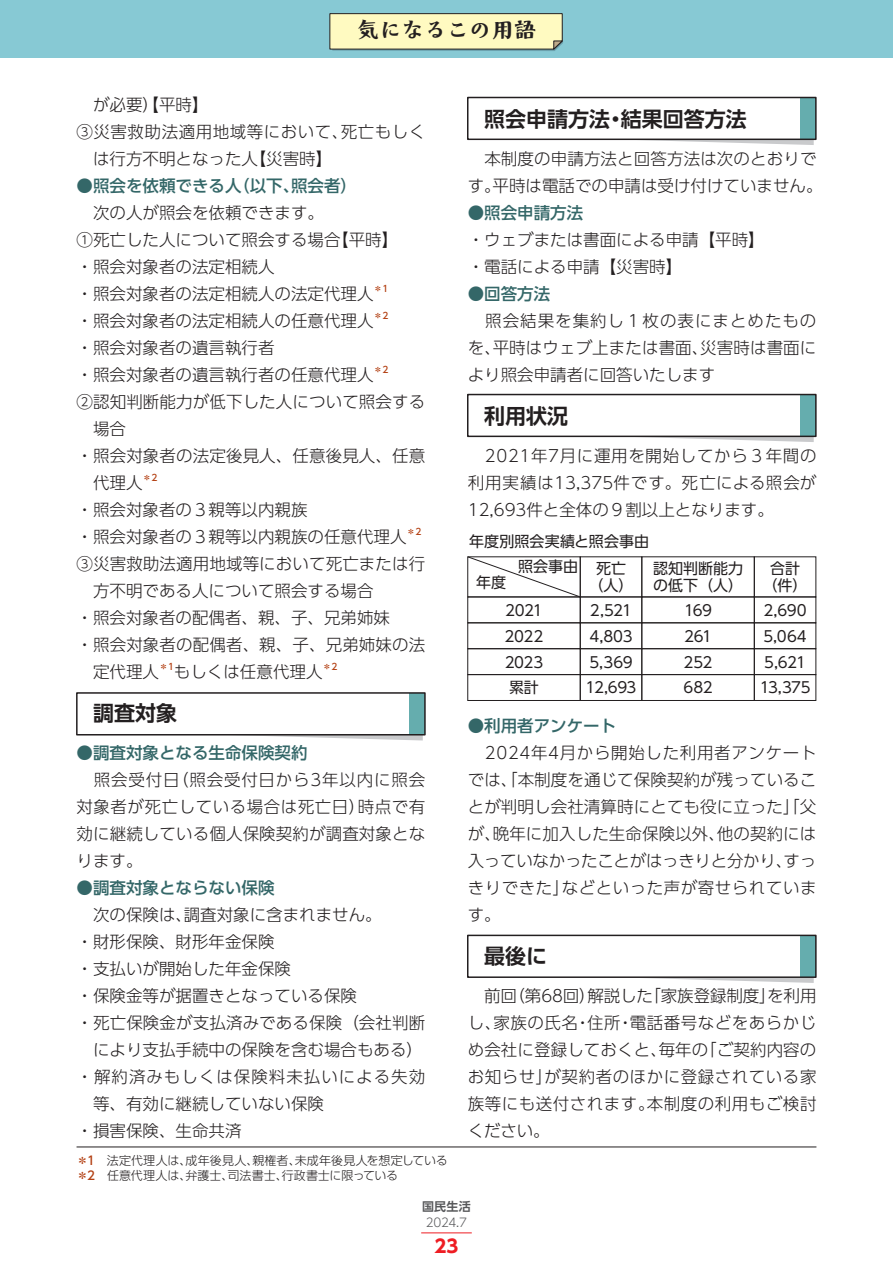
<style>
.page{position:relative;width:893px;height:1263px;background:#fff}
.page>*{position:absolute;margin:0;border:0;box-sizing:border-box;transform-origin:0 0}
.t1{font:700 22.5px "Moaria Std";color:#231f20}
.t2{font:700 21px "UD Shin Go Pro De";color:#231f20}
.t3{font:700 18px "UD Shin Go Pro";color:#ee1d23}
.t4{font:300 16.5px/27px "UD Shin Go Pro";color:#231f20}
.t5{font:500 16.5px "UD Shin Go Pro";color:#346768}
.t6{font:300 16.5px "UD Shin Go Pro";letter-spacing:.03em;color:#231f20}
.t7{font:300 16.5px "UD Shin Go Pro";letter-spacing:.06em;color:#231f20}
.t8{font:15px/25.7px "UD Shin Go Pro";letter-spacing:-.005em;color:#231f20;text-align:justify}
.t9{font:15px/25.7px "UD Shin Go Pro";letter-spacing:-.035em;color:#231f20}
.t10{font:300 12px/15px "UD Shin Go Pro";color:#231f20}
.t11{font:300 12px "UD Shin Go Pro";color:#57585a}
.t12{font:700 12px "UD Shin Go Pro De";color:#57585a}
.t13{font:500 9px "UD Shin Go Pro";color:#b34013}
.s1{font-weight:500;color:#b34013}
</style>
<div class="page">
<div style="left:0;top:0;width:893px;height:58px;background:#87c9d4"></div>
<svg style="left:329px;top:13px;width:234px;height:38px;background:#eae8b6"></svg>
<svg style="left:77px;top:735px;width:346px;height:5px"></svg>
<div style="left:410px;top:693px;width:15px;height:42px;background:#65adae"></div>
<div style="left:76px;top:692px;width:350px;height:43px;border:2px solid #231f20"></div>
<svg style="left:468px;top:437px;width:346px;height:5px"></svg>
<div style="left:801px;top:394px;width:15px;height:42px;background:#65adae"></div>
<div style="left:467px;top:394px;width:350px;height:43px;border:2px solid #231f20"></div>
<svg style="left:468px;top:140px;width:346px;height:5px"></svg>
<div style="left:801px;top:97px;width:15px;height:42px;background:#65adae"></div>
<div style="left:467px;top:97px;width:350px;height:43px;border:2px solid #231f20"></div>
<svg style="left:647px;top:978px;width:167px;height:5px"></svg>
<div style="left:801px;top:935px;width:15px;height:42px;background:#65adae"></div>
<div style="left:467px;top:935px;width:350px;height:43px;border:2px solid #231f20"></div>
<div style="left:580px;top:557px;width:62px;height:40px;border:1px solid #231f20"></div>
<div style="left:642px;top:557px;width:112px;height:40px;border:1px solid #231f20"></div>
<div style="left:754px;top:557px;width:62px;height:40px;border:1px solid #231f20"></div>
<div style="left:467px;top:597px;width:113px;height:26px;border:1px solid #231f20"></div>
<div style="left:580px;top:597px;width:62px;height:26px;border:1px solid #231f20"></div>
<div style="left:642px;top:597px;width:112px;height:26px;border:1px solid #231f20"></div>
<div style="left:754px;top:597px;width:62px;height:26px;border:1px solid #231f20"></div>
<div style="left:580px;top:623px;width:62px;height:26px;border:1px solid #231f20"></div>
<div style="left:467px;top:648px;width:113px;height:27px;border:1px solid #231f20"></div>
<div style="left:580px;top:648px;width:62px;height:27px;border:1px solid #231f20"></div>
<div style="left:642px;top:648px;width:112px;height:27px;border:1px solid #231f20"></div>
<div style="left:754px;top:648px;width:62px;height:27px;border:1px solid #231f20"></div>
<div style="left:467px;top:674px;width:113px;height:27px;border:1px solid #231f20"></div>
<div style="left:580px;top:674px;width:62px;height:27px;border:1px solid #231f20"></div>
<div style="left:642px;top:674px;width:112px;height:27px;border:1px solid #231f20"></div>
<div style="left:754px;top:674px;width:62px;height:27px;border:1px solid #231f20"></div>
<svg style="left:467px;top:556px;width:114px;height:41px"></svg>
<hr style="left:77px;top:1147px;width:739px;height:1px;background:#231f20">
<hr style="left:421px;top:1232px;width:51px;height:1px;background:#ee1d23">
<h1 class="t1" style="left:357px;top:14px;width:181px">気になるこの用語</h1>
<p class="t4" style="left:93px;top:90px;width:117px">が必要）【平時】</p>
<p class="t6" style="left:77px;top:118px;width:350px">③災害救助法適用地域等において、死亡もしく</p>
<p class="t4" style="left:93px;top:144px;width:241px">は行方不明となった人【災害時】</p>
<p class="t5" style="left:77px;top:172px;width:282px">●照会を依頼できる人（以下、照会者）</p>
<p class="t4" style="left:77px;top:198px;width:323px">　次の人が照会を依頼できます。<br>①死亡した人について照会する場合【平時】・照会対象者の法定相続人<br>・照会対象者の法定相続人の法定代理人</p>
<p class="t13" style="left:374px;top:282px;width:16px">＊1</p>
<p class="t4" style="left:77px;top:306px;width:298px">・照会対象者の法定相続人の任意代理人</p>
<p class="t13" style="left:374px;top:309px;width:16px">＊2</p>
<p class="t4" style="left:77px;top:333px;width:298px">・照会対象者の遺言執行者<br>・照会対象者の遺言執行者の任意代理人</p>
<p class="t13" style="left:374px;top:363px;width:16px">＊2</p>
<p class="t4" style="left:77px;top:387px;width:350px">②認知判断能力が低下した人について照会する</p>
<p class="t4" style="left:93px;top:414px;width:34px">場合</p>
<p class="t4" style="left:77px;top:441px;width:350px">・照会対象者の法定後見人、任意後見人、任意</p>
<p class="t4" style="left:93px;top:468px;width:51px">代理人</p>
<p class="t13" style="left:143px;top:471px;width:16px">＊2</p>
<p class="t4" style="left:77px;top:495px;width:331px">・照会対象者の３親等以内親族<br>・照会対象者の３親等以内親族の任意代理人</p>
<p class="t13" style="left:407px;top:525px;width:16px">＊2</p>
<p class="t4" style="left:77px;top:549px;width:350px">③災害救助法適用地域等において死亡または行</p>
<p class="t4" style="left:93px;top:576px;width:282px">方不明である人について照会する場合</p>
<p class="t4" style="left:77px;top:603px;width:315px">・照会対象者の配偶者、親、子、兄弟姉妹</p>
<p class="t4" style="left:77px;top:630px;width:350px">・照会対象者の配偶者、親、子、兄弟姉妹の法</p>
<p class="t4" style="left:93px;top:657px;width:67px">定代理人</p>
<p class="t13" style="left:159px;top:660px;width:16px">＊1</p>
<p class="t4" style="left:174px;top:657px;width:150px">もしくは任意代理人</p>
<p class="t13" style="left:322px;top:660px;width:16px">＊2</p>
<p class="t2" style="left:93px;top:696px;width:85px">調査対象</p>
<p class="t5" style="left:77px;top:739px;width:232px">●調査対象となる生命保険契約</p>
<p class="t4" style="left:77px;top:765px;width:350px;text-align:justify">　照会受付日（照会受付日から3年以内に照会対象者が死亡している場合は死亡日）時点で有効に継続している個人保険契約が調査対象となります。</p>
<p class="t5" style="left:77px;top:874px;width:199px">●調査対象とならない保険</p>
<p class="t4" style="left:77px;top:900px;width:307px">　次の保険は、調査対象に含まれません。</p>
<p class="t4" style="left:77px;top:927px;width:199px">・財形保険、財形年金保険</p>
<p class="t4" style="left:77px;top:954px;width:216px">・支払いが開始した年金保険</p>
<p class="t4" style="left:77px;top:981px;width:282px">・保険金等が据置きとなっている保険</p>
<p class="t4" style="left:77px;top:1008px;width:350px">・死亡保険金が支払済みである保険（会社判断</p>
<p class="t4" style="left:93px;top:1035px;width:331px">により支払手続中の保険を含む場合もある）</p>
<p class="t7" style="left:77px;top:1063px;width:350px">・解約済みもしくは保険料未払いによる失効</p>
<p class="t4" style="left:93px;top:1089px;width:232px">等、有効に継続していない保険</p>
<p class="t4" style="left:77px;top:1116px;width:166px">・損害保険、生命共済</p>
<p class="t10" style="left:77px;top:1152px;width:373px"><span class="s1">＊1</span>　法定代理人は、成年後見人、親権者、未成年後見人を想定している<span class="s1">＊2</span>　任意代理人は、弁護士、司法書士、行政書士に限っている</p>
<p class="t2" style="left:484px;top:102px;width:264px">照会申請方法・結果回答方法</p>
<p class="t4" style="left:468px;top:144px;width:356px">　本制度の申請方法と回答方法は次のとおりです。平時は電話での申請は受け付けていません。</p>
<p class="t5" style="left:468px;top:199px;width:117px">●照会申請方法</p>
<p class="t4" style="left:468px;top:225px;width:298px">・ウェブまたは書面による申請【平時】・電話による申請【災害時】</p>
<p class="t5" style="left:468px;top:280px;width:84px">●回答方法</p>
<p class="t4" style="left:468px;top:306px;width:350px;text-align:justify">　照会結果を集約し１枚の表にまとめたものを、平時はウェブ上または書面、災害時は書面により照会申請者に回答いたします</p>
<p class="t2" style="left:484px;top:399px;width:85px">利用状況</p>
<p class="t4" style="left:468px;top:441px;width:350px;text-align:justify;text-indent:17px">2021年7月に運用を開始してから３年間の利用実績は13,375件です。死亡による照会が12,693件と全体の９割以上となります。</p>
<p class="t8" style="left:469px;top:527px;width:181px">年度別照会実績と照会事由</p>
<p class="t8" style="left:476px;top:569px;width:31px">年度</p>
<p class="t8" style="left:518px;top:553px;width:61px">照会事由</p>
<p class="t8" style="left:588px;top:560px;width:46px;line-height:16.5px;text-align:center">死亡（人）</p>
<p class="t8" style="left:505px;top:597px;width:40px">2021<br>2022<br>2023累計</p>
<p class="t9" style="left:586px;top:597px;width:52px">2,521<br>4,803<br>5,369<br>12,693</p>
<p class="t8" style="left:653px;top:560px;width:91px;line-height:16.5px">認知判断能力の低下（人）</p>
<p class="t8" style="left:763px;top:560px;width:46px;line-height:16.5px;text-align:center">合計（件）</p>
<p class="t8" style="left:684px;top:597px;width:30px">169<br>261<br>252<br>682</p>
<p class="t9" style="left:760px;top:597px;width:52px;text-align:center">2,690<br>5,064<br>5,621<br>13,375</p>
<p class="t5" style="left:468px;top:712px;width:150px">●利用者アンケート</p>
<p class="t4" style="left:468px;top:738px;width:350px;text-align:justify;text-indent:17px">2024年4月から開始した利用者アンケートでは、「本制度を通じて保険契約が残っていることが判明し会社清算時にとても役に立った」「父が、晩年に加入した生命保険以外、他の契約には入っていなかったことがはっきりと分かり、すっきりできた」などといった声が寄せられています。</p>
<p class="t2" style="left:484px;top:939px;width:64px">最後に</p>
<p class="t4" style="left:468px;top:981px;width:350px;text-align:justify">　前回（第68回）解説した「家族登録制度」を利用し、家族の氏名・住所・電話番号などをあらかじめ会社に登録しておくと、毎年の「ご契約内容のお知らせ」が契約者のほかに登録されている家族等にも送付されます。本制度の利用もご検討ください。</p>
<p class="t12" style="left:422px;top:1197px;width:50px">国民生活</p>
<p class="t11" style="left:426px;top:1213px;width:43px">2024.7</p>
<p class="t3" style="left:435px;top:1232px;width:25px">23</p>
</div>
